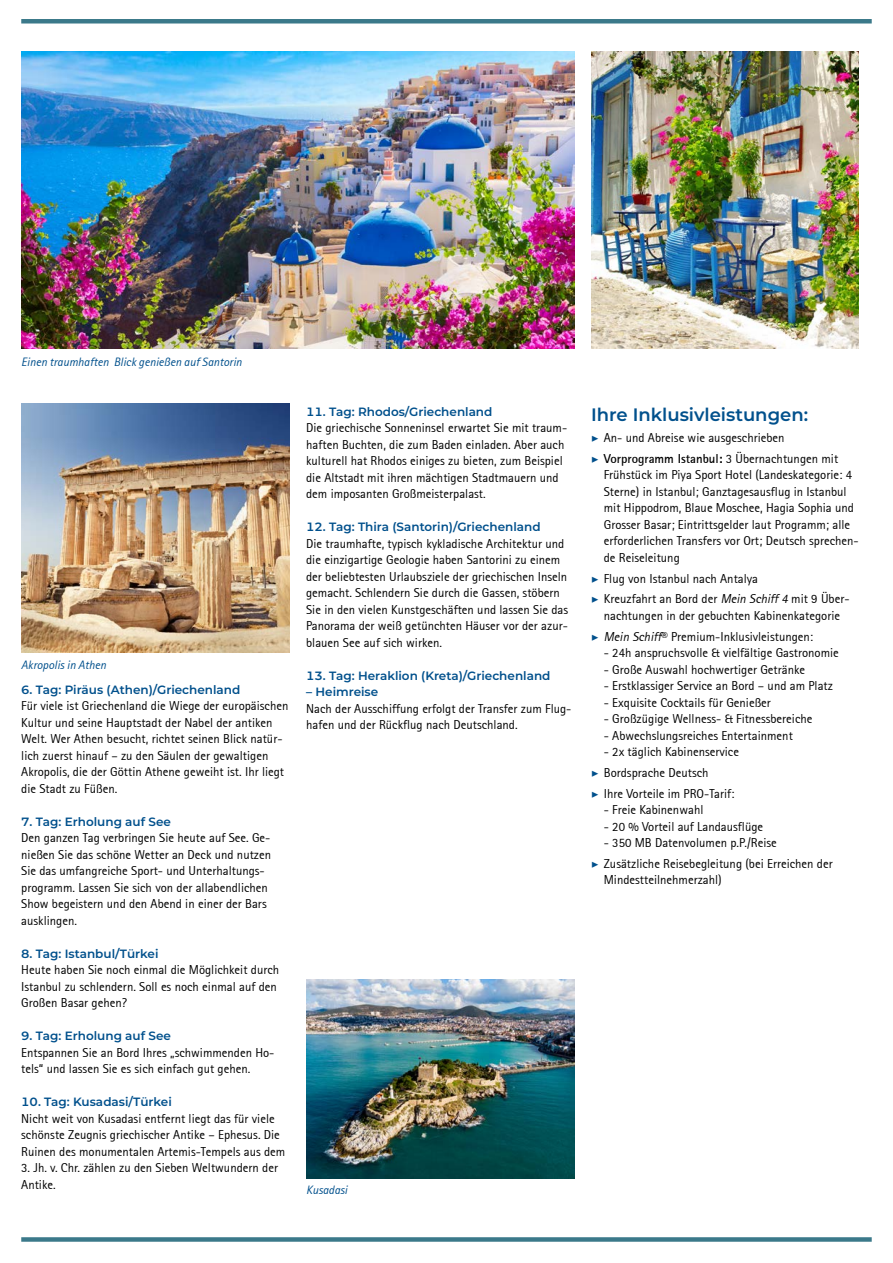
<style>
.page{position:relative;width:893px;height:1263px;background:#fff}
.page>*{position:absolute;margin:0;border:0;box-sizing:border-box;transform-origin:0 0}
.t1{font:600 18px "Montserrat";color:#00508c}
.t2{font:12.75px/16.5px "Rotis Sans Serif";color:#000}
.t3{font:600 12px "Montserrat";color:#00508c}
.t4{font:italic 12px "Rotis Sans Serif";color:#00508c}
.s1{font-family:"Minion Pro";font-weight:700;font-style:italic;color:#00508c}
.s2{font-weight:700}
.s3{font-style:italic}
</style>
<div class="page">
<div style="left:21px;top:19px;width:851px;height:5px;background:#3b798a"></div>
<div style="left:21px;top:1237px;width:851px;height:5px;background:#3b798a"></div>
<img style="left:21px;top:51px;width:553px;height:298px">
<img style="left:591px;top:51px;width:268px;height:297px">
<img style="left:21px;top:404px;width:268px;height:249px">
<img style="left:306px;top:980px;width:268px;height:198px">
<p class="t4" style="left:21px;top:354px;width:222px">Einen traumhaften Blick genießen auf Santorin</p>
<p class="t4" style="left:21px;top:657px;width:86px">Akropolis in Athen</p>
<p class="t3" style="left:21px;top:681px;width:221px">6. Tag: Piräus (Athen)/Griechenland</p>
<p class="t2" style="left:21px;top:697px;width:269px">Für viele ist Griechenland die Wiege der europäischen Kultur und seine Hauptstadt der Nabel der antiken Welt. Wer Athen besucht, richtet seinen Blick natür&shy;lich zuerst hinauf – zu den Säulen der gewaltigen Akropolis, die der Göttin Athene geweiht ist. Ihr liegt die Stadt zu Füßen.</p>
<p class="t3" style="left:21px;top:813px;width:151px">7. Tag: Erholung auf See</p>
<p class="t2" style="left:21px;top:829px;width:251px">Den ganzen Tag verbringen Sie heute auf See. Ge&shy;nießen Sie das schöne Wetter an Deck und nutzen Sie das umfangreiche Sport- und Unterhaltungs&shy;programm. Lassen Sie sich von der allabendlichen Show begeistern und den Abend in einer der Bars ausklingen.</p>
<p class="t3" style="left:21px;top:945px;width:139px">8. Tag: Istanbul/Türkei</p>
<p class="t2" style="left:21px;top:961px;width:259px">Heute haben Sie noch einmal die Möglichkeit durch<br>Istanbul zu schlendern. Soll es noch einmal auf den<br>Großen Basar gehen?</p>
<p class="t3" style="left:21px;top:1027px;width:151px">9. Tag: Erholung auf See</p>
<p class="t2" style="left:21px;top:1044px;width:255px">Entspannen Sie an Bord Ihres „schwimmenden Ho&shy;tels“ und lassen Sie es sich einfach gut gehen.</p>
<p class="t3" style="left:21px;top:1093px;width:152px">10. Tag: Kusadasi/Türkei</p>
<p class="t2" style="left:21px;top:1110px;width:266px">Nicht weit von Kusadasi entfernt liegt das für viele schönste Zeugnis griechischer Antike – Ephesus. Die<br>Ruinen des monumentalen Artemis-Tempels aus dem</p>
<p class="t2" style="left:21px;top:1159px;width:258px">3. Jh. v. Chr. zählen zu den Sieben Weltwundern der<br>Antike.</p>
<p class="t3" style="left:306px;top:403px;width:188px">11. Tag: Rhodos/Griechenland</p>
<p class="t2" style="left:306px;top:419px;width:263px">Die griechische Sonneninsel erwartet Sie mit traum&shy;haften Buchten, die zum Baden einladen. Aber auch kulturell hat Rhodos einiges zu bieten, zum Beispiel die Altstadt mit ihren mächtigen Stadtmauern und dem imposanten Großmeisterpalast.</p>
<p class="t3" style="left:306px;top:518px;width:236px">12. Tag: Thira (Santorin)/Griechenland</p>
<p class="t2" style="left:306px;top:535px;width:263px">Die traumhafte, typisch kykladische Architektur und die einzigartige Geologie haben Santorini zu einem der beliebtesten Urlaubsziele der griechischen Inseln gemacht. Schlendern Sie durch die Gassen, stöbern Sie in den vielen Kunstgeschäften und lassen Sie das Panorama der weiß getünchten Häuser vor der azur&shy;blauen See auf sich wirken.</p>
<p class="t3" style="left:306px;top:667px;width:246px">13. Tag: Heraklion (Kreta)/Griechenland</p>
<p class="t3" style="left:306px;top:683px;width:74px">– Heimreise</p>
<p class="t2" style="left:306px;top:700px;width:267px">Nach der Ausschiffung erfolgt der Transfer zum Flug&shy;hafen und der Rückflug nach Deutschland.</p>
<p class="t4" style="left:306px;top:1183px;width:43px">Kusadasi</p>
<h1 class="t1" style="left:591px;top:402px;width:219px">Ihre Inklusivleistungen:</h1>
<p class="t2" style="left:591px;top:427px;width:249px;line-height:20.7px"><span class="s1">▶</span> An- und Abreise wie ausgeschrieben<br><span class="s1">▶</span> <span class="s2">Vorprogramm Istanbul:</span> 3 Übernachtungen mit</p>
<p class="t2" style="left:604px;top:467px;width:256px">Frühstück im Piya Sport Hotel (Landeskategorie: 4<br>Sterne) in Istanbul; Ganztagesausflug in Istanbul mit Hippodrom, Blaue Moschee, Hagia Sophia und Grosser Basar; Eintrittsgelder laut Programm; alle erforderlichen Transfers vor Ort; Deutsch sprechen&shy;de Reiseleitung</p>
<p class="t2" style="left:591px;top:568px;width:260px;line-height:20.7px"><span class="s1">▶</span> Flug von Istanbul nach Antalya<br><span class="s1">▶</span> Kreuzfahrt an Bord der <span class="s3">Mein Schiff4</span> mit 9 Über-</p>
<p class="t2" style="left:591px;top:605px;width:250px;line-height:20.7px;text-indent:13px">nachtungen in der gebuchten Kabinenkategorie <span class="s1">▶</span> <span class="s3">Mein Schiff</span>® Premium-Inklusivleistungen:</p>
<p class="t2" style="left:604px;top:644px;width:237px">- 24h anspruchsvolle &amp; vielfältige Gastronomie</p>
<p class="t2" style="left:604px;top:661px;width:203px">- Große Auswahl hochwertiger Getränke</p>
<p class="t2" style="left:604px;top:677px;width:231px">- Erstklassiger Service an Bord – und am Platz</p>
<p class="t2" style="left:604px;top:694px;width:169px">- Exquisite Cocktails für Genießer</p>
<p class="t2" style="left:604px;top:710px;width:210px">- Großzügige Wellness- &amp; Fitnessbereiche</p>
<p class="t2" style="left:604px;top:727px;width:191px">- Abwechslungsreiches Entertainment</p>
<p class="t2" style="left:591px;top:741px;width:149px;line-height:20.7px;text-indent:13px">- 2x täglich Kabinenservice <span class="s1">▶</span> Bordsprache Deutsch<br><span class="s1">▶</span> Ihre Vorteile im PRO-Tarif:</p>
<p class="t2" style="left:604px;top:801px;width:101px">- Freie Kabinenwahl</p>
<p class="t2" style="left:604px;top:818px;width:161px">- 20 % Vorteil auf Landausflüge</p>
<p class="t2" style="left:591px;top:832px;width:243px;line-height:20.7px;text-indent:13px">- 350 MB Datenvolumen p.P./Reise<br><span class="s1">▶</span> Zusätzliche Reisebegleitung (bei Erreichen der</p>
<p class="t2" style="left:604px;top:872px;width:120px">Mindestteilnehmerzahl)</p>
</div>
